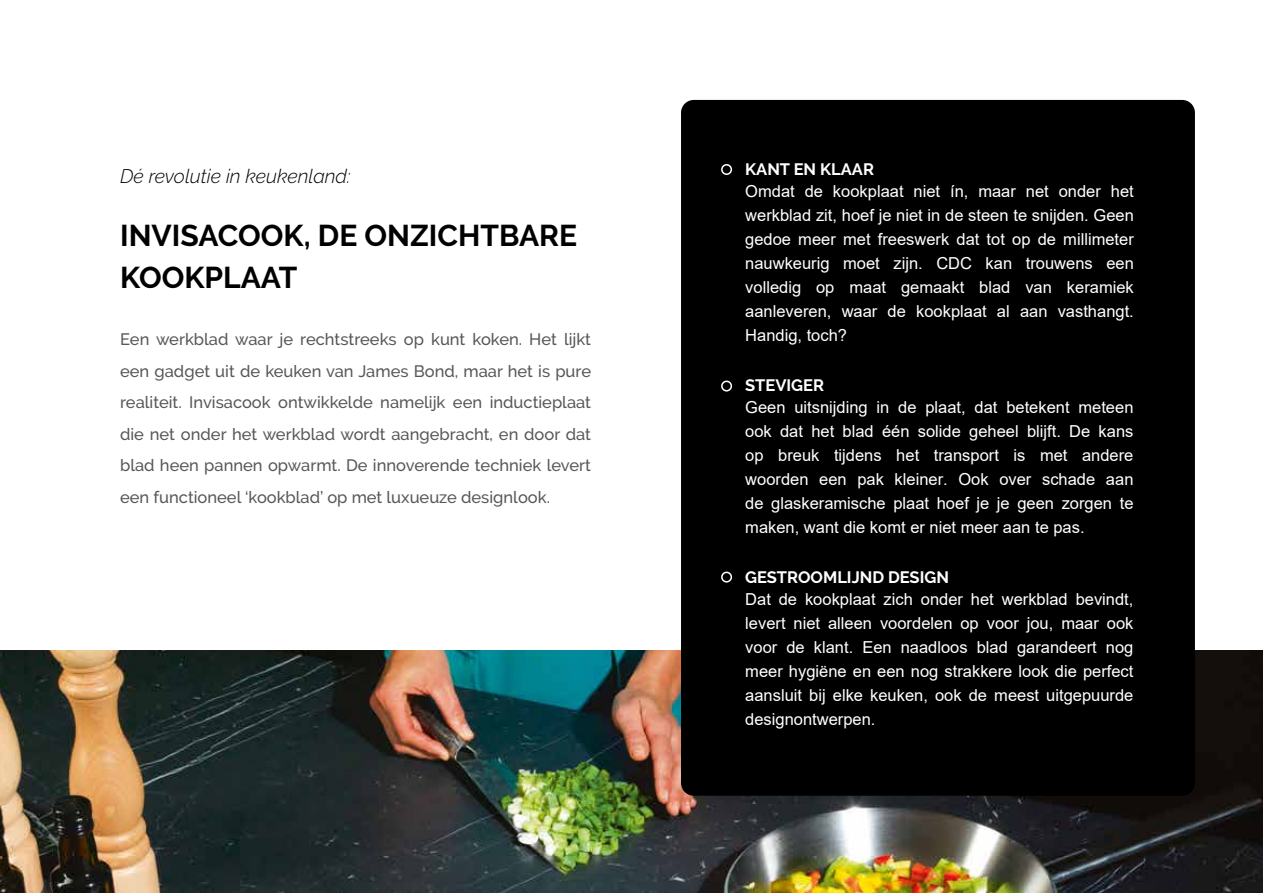
<style>
.page{position:relative;width:1263px;height:893px;background:#fff}
.page>*{position:absolute;margin:0;border:0;box-sizing:border-box;transform-origin:0 0}
.t1{font:700 30px/42px "Raleway";color:#000}
.t2{font:italic 300 19.5px "Raleway";color:#000}
.t3{font:16.5px/24px "Arial";color:#fff;text-align:justify}
.t4{font:500 16.5px/31.5px "Raleway";color:#575756;text-align:justify}
.t5{font:700 16.5px "Raleway";color:#fff}
.s1{font-style:inherit}
</style>
<div class="page">
<img style="left:0;top:651px;width:1263px;height:242px">
<div style="left:681px;top:100px;width:514px;height:696px;background:#000;border-radius:13px"></div>
<div style="left:721px;top:164px;width:11px;height:11px;border:2px solid #fff;border-radius:50%"></div>
<div style="left:721px;top:381px;width:11px;height:11px;border:2px solid #fff;border-radius:50%"></div>
<div style="left:721px;top:572px;width:11px;height:11px;border:2px solid #fff;border-radius:50%"></div>
<p class="t2" style="left:120px;top:165px;width:232px">Dé revolutie in keukenland:</p>
<h1 class="t1" style="left:120px;top:215px;width:458px">INVISACOOK, DE ONZICHTBARE<br>KOOKPLAAT</h1>
<p class="t4" style="left:120px;top:323px;width:472px">Een werkblad waar je rechtstreeks op kunt koken. Het lijkt een gadget uit de keuken van James Bond, maar het is pure realiteit. Invisacook ontwikkelde namelijk een inductieplaat die net onder het werkblad wordt aangebracht, en door dat blad heen pannen opwarmt. De innoverende techniek levert een functioneel ‘kookblad’ op met luxueuze designlook.</p>
<p class="t5" style="left:745px;top:160px;width:130px">KANT EN KLAAR</p>
<p class="t3" style="left:745px;top:179px;width:390px">Omdat de kookplaat niet ín, maar net onder het werkblad zit, hoef je niet in de steen te snijden. Geen gedoe meer met freeswerk dat tot op de millimeter nauwkeurig moet zijn. <span class="s1">C</span>DC kan trouwens een volledig op maat gemaakt blad van keramiek aanleveren, waar de kookplaat al aan vasthangt.<br>Handig, toch?</p>
<p class="t5" style="left:745px;top:376px;width:80px">STEVIGER</p>
<p class="t3" style="left:745px;top:395px;width:390px">Geen uitsnijding in de plaat, dat betekent meteen ook dat het blad één solide geheel blijft. De kans op breuk tijdens het transport is met andere woorden een pak kleiner. Ook over schade aan de glaskeramische plaat hoef je je geen zorgen te maken, want die komt er niet meer aan te pas.</p>
<p class="t5" style="left:745px;top:568px;width:205px">GESTROOMLIJND DESIGN</p>
<p class="t3" style="left:745px;top:587px;width:390px">Dat de kookplaat zich onder het werkblad bevindt, levert niet alleen voordelen op voor jou, maar ook voor de klant. Een naadloos blad garandeert nog meer hygiëne en een nog strakkere look die perfect aansluit bij elke keuken, ook de meest uitgepuurde designontwerpen.</p>
</div>
